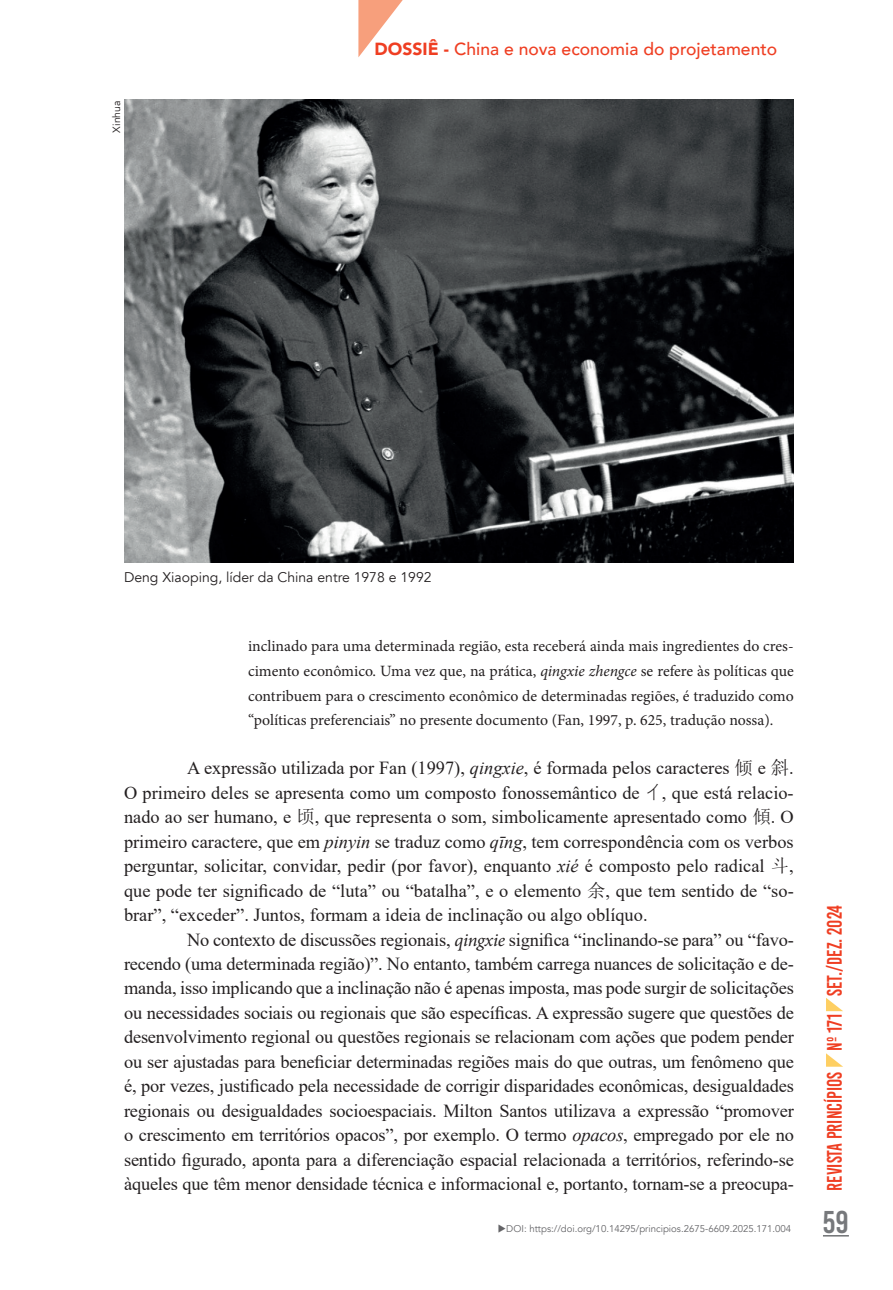
<style>
.page{position:relative;width:893px;height:1290px;background:#fff}
.page>*{position:absolute;margin:0;border:0;box-sizing:border-box;transform-origin:0 0}
.t1{font:31.5px "Bebas Kai";color:#76787b}
.t2{font:21px "Bebas Kai";color:#ef3e22;scale:.9 1}
.t3{font:18.38px/24.5px "Times New Roman";letter-spacing:-.005em;color:#231f20;text-align:justify}
.t4{font:500 17.5px "Avenir";color:#ef3e22}
.t5{font:15.75px/24.5px "Minion Pro";color:#231f20;text-align:justify}
.t6{font:14px "Avenir";color:#231f20}
.t7{font:10.5px "Avenir";color:#231f20}
.t8{font:9.8px "Avenir";color:#636366}
.s1{font-weight:900}
.s2{font-style:italic}
.s3{font-family:"Sim Sun"}
.s4{font-family:"Yu Gothic"}
.s5{font-family:"Minion Pro";font-style:italic}
</style>
<div class="page">
<svg style="left:823px;top:1235px;width:26px;height:1px"></svg>
<svg style="left:826px;top:1053px;width:17px;height:14px"></svg>
<svg style="left:826px;top:998px;width:17px;height:13px"></svg>
<svg style="left:358px;top:0;width:45px;height:57px"></svg>
<img style="left:124px;top:99px;width:670px;height:464px">
<p class="t7" style="left:110px;top:133px;width:34px;rotate:-90deg">Xinhua</p>
<p class="t4" style="left:375px;top:33px;width:404px"><span class="s1">DOSSIÊ -</span> China e nova economia do projetamento</p>
<p class="t6" style="left:124px;top:569px;width:309px">Deng Xiaoping, líder da China entre 1978 e 1992</p>
<p class="t5" style="left:248px;top:634px;width:547px">inclinado para uma determinada região, esta receberá ainda mais ingredientes do cres&shy;cimento econômico. Uma vez que, na prática, <span class="s2">qingxie zhengce</span> se refere às políticas que contribuem para o crescimento econômico de determinadas regiões, é traduzido como “políticas preferenciais” no presente documento (Fan, 1997, p. 625, tradução nossa).</p>
<p class="t3" style="left:124px;top:755px;width:671px;text-indent:63px">A expressão utilizada por Fan (1997), <span class="s2">qingxie</span>, é formada pelos caracteres <span class="s3">倾</span> e <span class="s3">斜</span>.<br>O primeiro deles se apresenta como um composto fonossemântico de <span class="s4">亻</span>, que está relacio&shy;nado ao ser humano, e <span class="s3">顷</span>, que representa o som, simbolicamente apresentado como <span class="s3">傾</span>. O primeiro caractere, que em <span class="s2">pinyin</span> se traduz como <span class="s2">qīng</span>, tem correspondência com os verbos perguntar, solicitar, convidar, pedir (por favor), enquanto <span class="s2">xié</span> é composto pelo radical <span class="s3">斗</span>, que pode ter significado de “luta” ou “batalha”, e o elemento <span class="s3">余</span>, que tem sentido de “so&shy;brar”, “exceder”. Juntos, formam a ideia de inclinação ou algo oblíquo.</p>
<p class="t3" style="left:124px;top:926px;width:671px;text-indent:63px">No contexto de discussões regionais, <span class="s5">qingxie</span> significa “inclinando-se para” ou “favo&shy;recendo (uma determinada região)”. No entanto, também carrega nuances de solicitação e de&shy;manda, isso implicando que a inclinação não é apenas imposta, mas pode surgir de solicitações ou necessidades sociais ou regionais que são específicas. A expressão sugere que questões de desenvolvimento regional ou questões regionais se relacionam com ações que podem pender ou ser ajustadas para beneficiar determinadas regiões mais do que outras, um fenômeno que é, por vezes, justificado pela necessidade de corrigir disparidades econômicas, desigualdades regionais ou desigualdades socioespaciais. Milton Santos utilizava a expressão “promover o crescimento em territórios opacos”, por exemplo. O termo <span class="s2">opacos</span>, empregado por ele no sentido figurado, aponta para a diferenciação espacial relacionada a territórios, referindo-se àqueles que têm menor densidade técnica e informacional e, portanto, tornam-se a preocupa-</p>
<p class="t8" style="left:498px;top:1223px;width:295px">◆DOI: https://doi.org/10.14295/principios.2675-6609.2025.171.004</p>
<p class="t2" style="left:823px;top:1191px;width:319px;rotate:-90deg">Revista Princípios nº 171 set./dez. 2024</p>
<h1 class="t1" style="left:823px;top:1205px;width:27px">59</h1>
</div>
